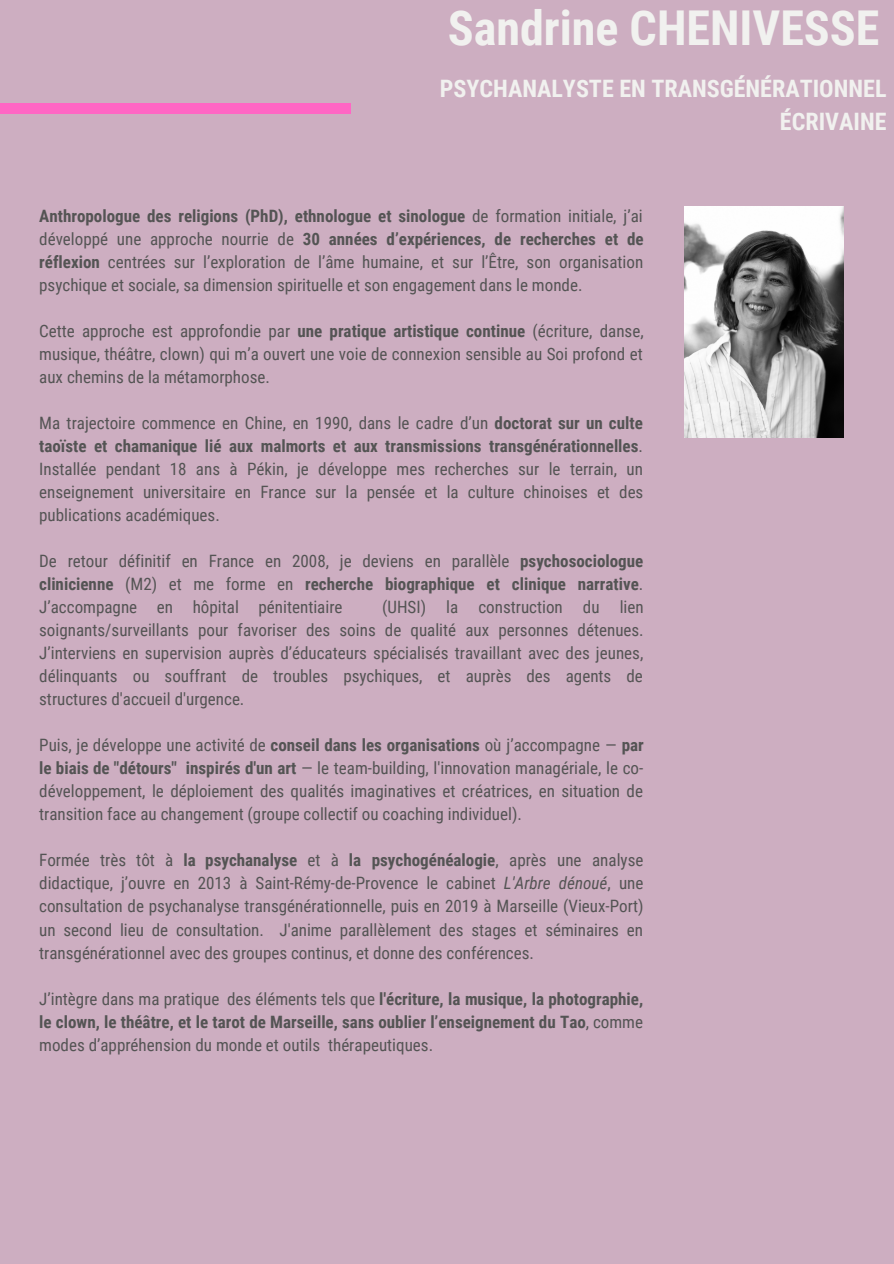
<style>
.page{position:relative;width:894px;height:1264px;background:#fff}
.page>*{position:absolute;margin:0;border:0;box-sizing:border-box;transform-origin:0 0}
.t1{font:700 48px "Roboto Condensed";color:#f1f1ef}
.t2{font:700 24px/33.5px "Roboto Condensed";color:#f1f1ef;text-align:right}
.t3{font:17.1px/23px "Roboto Condensed";color:#545454;text-align:justify}
.t4{font:700 17.1px/23px "Roboto Condensed";color:#545454;text-align:justify}
.s1{font-weight:700}
.s2{font-style:italic}
.s3{font-weight:400}
</style>
<div class="page">
<div style="left:0;top:0;width:893px;height:1263px;background:#cdaec1"></div>
<div style="left:0;top:104px;width:350px;height:10px;background:#ff66c4"></div>
<img style="left:684px;top:207px;width:159px;height:230px">
<h1 class="t1" style="left:447px;top:0;width:433px">Sandrine CHENIVESSE</h1>
<h2 class="t2" style="left:440px;top:72px;width:448px">PSYCHANALYSTE EN TRANSGÉNÉRATIONNEL<br>ÉCRIVAINE</h2>
<p class="t3" style="left:39px;top:204px;width:605px"><span class="s1">Anthropologue des religions (PhD), ethnologue et sinologue</span> de formation initiale, j’ai développé une approche nourrie de <span class="s1">30 années d’expériences, de recherches et de réflexion</span> centrées sur l’exploration de l’âme humaine, et sur l’Être, son organisation psychique et sociale, sa dimension spirituelle et son engagement dans le monde.</p>
<p class="t3" style="left:39px;top:319px;width:605px">Cette approche est approfondie par <span class="s1">une pratique artistique continue</span> (écriture, danse, musique, théâtre, clown) qui m’a ouvert une voie de connexion sensible au Soi profond et aux chemins de la métamorphose.</p>
<p class="t3" style="left:39px;top:411px;width:605px">Ma trajectoire commence en Chine, en 1990, dans le cadre d’un <span class="s1">doctorat sur un culte taoïste et chamanique lié aux malmorts et aux transmissions transgénérationnelles</span>.<br>Installée pendant 18 ans à Pékin, je développe mes recherches sur le terrain, un enseignement universitaire en France sur la pensée et la culture chinoises et des publications académiques.</p>
<p class="t3" style="left:39px;top:549px;width:605px">De retour définitif en France en 2008, je deviens en parallèle <span class="s1">psychosociologue clinicienne</span> (M2) et me forme en <span class="s1">recherche biographique et clinique narrative</span>.<br>J’accompagne en hôpital pénitentiaire</p>
<p class="t3" style="left:39px;top:595px;width:606px;text-indent:343px">(UHSI) la construction du lien soignants/surveillants pour favoriser des soins de qualité aux personnes détenues.<br>J’interviens en supervision auprès d’éducateurs spécialisés travaillant avec des jeunes, délinquants ou souffrant de troubles psychiques, et auprès des agents de structures d'accueil d'urgence.</p>
<p class="t3" style="left:39px;top:734px;width:606px">Puis, je développe une activité de <span class="s1">conseil dans les organisations</span> où j’accompagne — <span class="s1">par le biais de "détours" inspirés d'un art</span> — le team-building, l'innovation managériale, le co&shy;développement, le déploiement des qualités imaginatives et créatrices, en situation de transition face au changement (groupe collectif ou coaching individuel).</p>
<p class="t3" style="left:39px;top:849px;width:605px">Formée très tôt à <span class="s1">la psychanalyse</span> et à <span class="s1">la psychogénéalogie</span>, après une analyse didactique, j’ouvre en 2013 à Saint-Rémy-de-Provence le cabinet <span class="s2">L'Arbre dénoué</span>, une consultation de psychanalyse transgénérationnelle, puis en 2019 à Marseille (Vieux-Port) un second lieu de consultation. J'anime parallèlement des stages et séminaires en transgénérationnel avec des groupes continus, et donne des conférences.</p>
<p class="t4" style="left:39px;top:987px;width:605px"><span class="s3">J’intègre dans ma pratique des éléments tels que</span> l'écriture, la musique, la photographie, le clown, le théâtre, et le tarot de Marseille, sans oublier l’enseignement du Tao<span class="s3">, comme modes d’appréhension du monde et outils thérapeutiques.</span></p>
</div>
